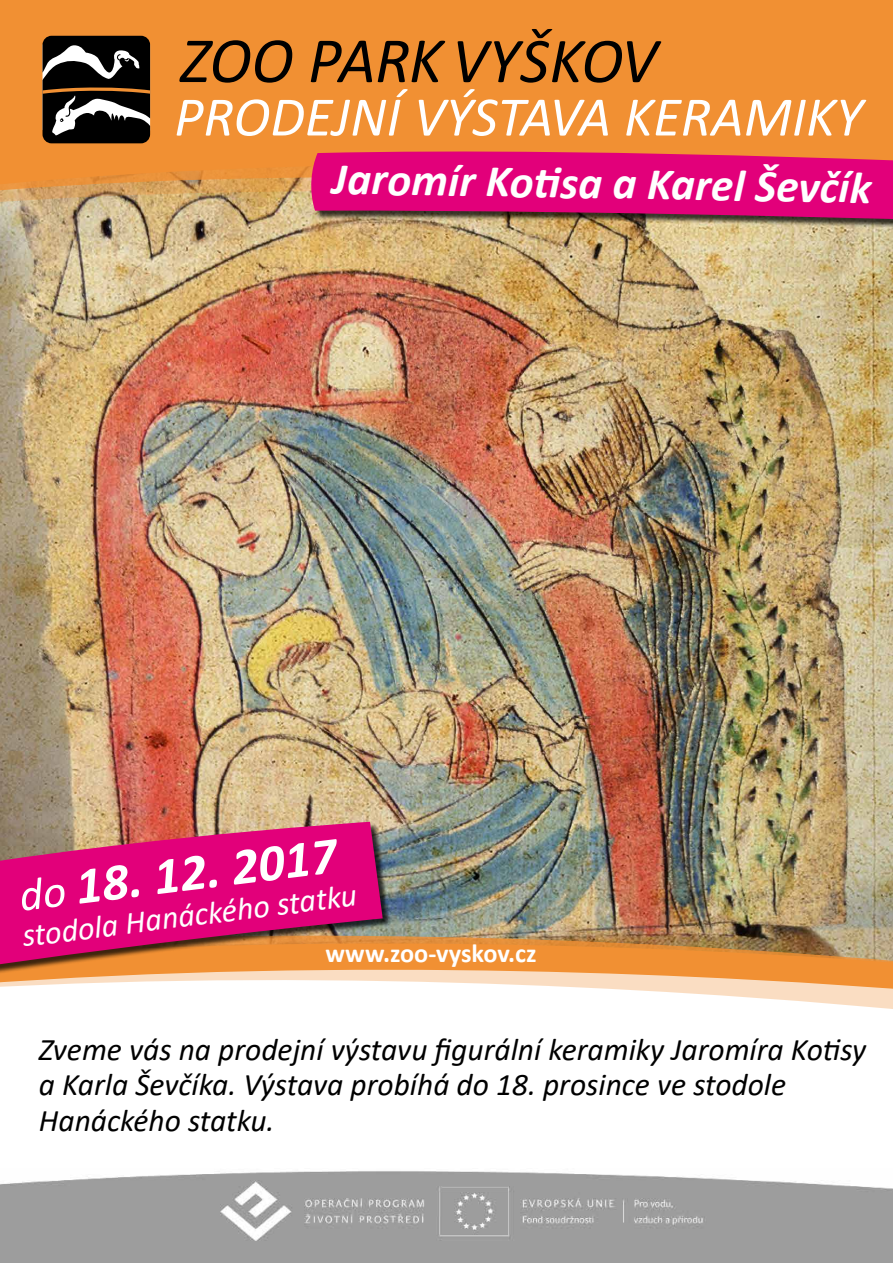
<style>
.page{position:relative;width:893px;height:1263px;background:#fff}
.page>*{position:absolute;margin:0;border:0;box-sizing:border-box;transform-origin:0 0}
.t1{font:italic 56.25px "Calibri";color:#fff}
.t2{font:italic 700 52.12px "Calibri";color:#fff}
.t3{font:italic 700 45.6px "Calibri";color:#fff}
.t4{font:italic 32.25px "Calibri";color:#fff}
.t5{font:italic 31.5px/35.2px "Calibri";color:#000}
.t6{font:700 26.25px "Calibri";color:#fff}
.s1{font-weight:400;font-size:45.6px}
</style>
<div class="page">
<img style="left:0;top:217px;width:893px;height:717px">
<svg style="left:0;top:0;width:893px;height:217px;background:#ed9238"></svg>
<img style="left:392px;top:934px;width:501px;height:17px">
<svg style="left:392px;top:951px;width:501px;height:58px"></svg>
<svg style="left:43px;top:36px;width:107px;height:107px"></svg>
<svg style="left:179px;top:40px;width:113px;height:43px;background:#a05f21"></svg>
<svg style="left:311px;top:41px;width:61px;height:41px;background:#94581f"></svg>
<svg style="left:378px;top:41px;width:67px;height:41px;background:#965a1f"></svg>
<svg style="left:458px;top:29px;width:203px;height:54px;background:#b46b26"></svg>
<img style="left:0;top:1171px;width:893px;height:92px">
<div style="left:0;top:823px;width:392px;height:177px;background:#000;opacity:.75"></div>
<svg style="left:0;top:822px;width:383px;height:169px;background:#da3f74"></svg>
<div style="left:312px;top:153px;width:581px;height:79px;background:#000;opacity:.75"></div>
<svg style="left:309px;top:146px;width:584px;height:77px;background:#d61c6c"></svg>
<h1 class="t1" style="left:174px;top:78px;width:690px">PRODEJNÍ VÝSTAVA KERAMIKY</h1>
<h3 class="t3" style="left:333px;top:146px;width:541px;rotate:1deg">Jaromír Kotisa a Karel Ševčík</h3>
<h2 class="t2" style="left:15px;top:857px;width:321px;rotate:-7deg"><span class="s1">do</span> 18. 12. 2017</h2>
<p class="t4" style="left:20px;top:913px;width:338px;rotate:-7deg">stodola Hanáckého statku</p>
<p class="t6" style="left:326px;top:935px;width:212px">www.zoo-vyskov.cz</p>
<p class="t5" style="left:39px;top:1030px;width:829px">Zveme vás na prodejní výstavu figurální keramiky Jaromíra Kotisy a Karla Ševčíka. Výstava probíhá do 18. prosince ve stodole<br>Hanáckého statku.</p>
</div>
